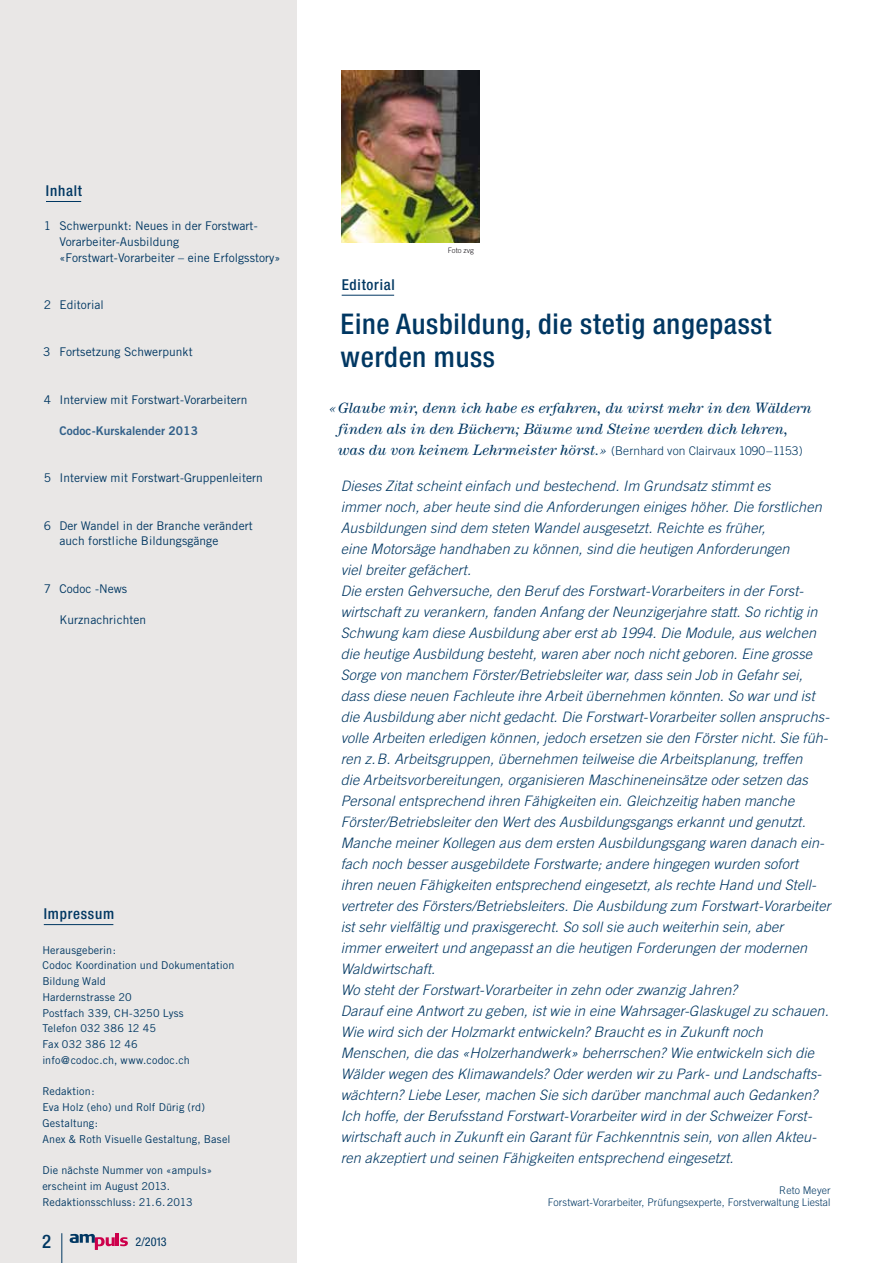
<style>
.page{position:relative;width:893px;height:1263px;background:#fff}
.page>*{position:absolute;margin:0;border:0;box-sizing:border-box;transform-origin:0 0}
.t1{font:500 condensed 28.5px/33px "Helvetica Neue";letter-spacing:.025em;color:#003762}
.t2{font:500 condensed 18.75px "Helvetica Neue";color:#003762}
.t3{font:italic 15px/21px "Century";letter-spacing:.01em;color:#003762}
.t4{font:500 condensed 15px "Helvetica Neue";letter-spacing:.05em;color:#003762}
.t5{font:italic 300 14.4px/21px "Trade Gothic";letter-spacing:.01em;color:#003762}
.t6{font:condensed 12.15px "Helvetica Neue";color:#003762}
.t7{font:12px/15.8px "Trade Gothic";letter-spacing:.005em;color:#003762}
.t8{font:12px "Trade Gothic Bold Two";letter-spacing:.005em;color:#33618a}
.t9{font:10.8px/15.8px "Trade Gothic";letter-spacing:.015em;color:#003762}
.t10{font:300 10.5px/12px "Trade Gothic";letter-spacing:.01em;color:#003762;text-align:right}
.t11{font:300 7.5px "Trade Gothic";letter-spacing:.005em;color:#1a171c}
.s1{font-family:"Trade Gothic";font-weight:300;font-style:normal;font-size:12px}
</style>
<div class="page">
<div style="left:0;top:0;width:297px;height:1263px;background:#e9e7e6"></div>
<svg style="left:70px;top:1233px;width:58px;height:17px"></svg>
<hr style="left:342px;top:295px;width:52px;height:1px;background:#003762">
<hr style="left:46px;top:201px;width:35px;height:1px;background:#003762">
<hr style="left:44px;top:924px;width:69px;height:1px;background:#003762">
<hr style="left:61px;top:1233px;width:1px;height:30px;background:#003762">
<img style="left:342px;top:70px;width:137px;height:173px">
<p class="t4" style="left:46px;top:182px;width:37px">Inhalt</p>
<p class="t7" style="left:59px;top:218px;width:223px;text-indent:-16px">1 Schwerpunkt: Neues in der Forstwart-<br>Vorarbeiter-Ausbildung «Forstwart-Vorarbeiter – eine Erfolgsstory»</p>
<p class="t7" style="left:44px;top:297px;width:62px">2 Editorial</p>
<p class="t7" style="left:43px;top:344px;width:151px">3 Fortsetzung Schwerpunkt</p>
<p class="t7" style="left:44px;top:391px;width:205px">4 Interview mit Forstwart-Vorarbeitern</p>
<p class="t8" style="left:59px;top:423px;width:140px">Codoc-Kurskalender 2013</p>
<p class="t7" style="left:44px;top:470px;width:220px">5 Interview mit Forstwart-Gruppenleitern</p>
<p class="t7" style="left:59px;top:517px;width:195px;text-indent:-16px">6 Der Wandel in der Branche verändert auch forstliche Bildungsgänge</p>
<p class="t7" style="left:44px;top:580px;width:85px">7 Codoc -News</p>
<p class="t7" style="left:59px;top:612px;width:88px">Kurznachrichten</p>
<p class="t4" style="left:44px;top:905px;width:72px">Impressum</p>
<p class="t9" style="left:42px;top:942px;width:194px">Herausgeberin:<br>Codoc Koordination und Dokumentation<br>Bildung Wald<br>Hardernstrasse 20<br>Postfach 339, CH-3250 Lyss<br>Telefon 032 386 12 45<br>Fax 032 386 12 46<br>info@codoc.ch, www.codoc.ch</p>
<p class="t9" style="left:42px;top:1083px;width:190px">Redaktion:<br>Eva Holz (eho) und Rolf Dürig (rd)<br>Gestaltung:<br>Anex &amp; Roth Visuelle Gestaltung, Basel</p>
<p class="t9" style="left:42px;top:1162px;width:171px">Die nächste Nummer von «ampuls» erscheint im August 2013.<br>Redaktionsschluss: 21.6.2013</p>
<h2 class="t2" style="left:42px;top:1230px;width:10px">2</h2>
<p class="t6" style="left:135px;top:1235px;width:33px">2/2013</p>
<p class="t4" style="left:342px;top:275px;width:55px">Editorial</p>
<p class="t11" style="left:448px;top:245px;width:28px">Foto zvg</p>
<h1 class="t1" style="left:341px;top:307px;width:432px">Eine Ausbildung, die stetig angepasst werden muss</h1>
<p class="t3" style="left:338px;top:397px;width:475px;text-indent:-9px">«Glaube mir, denn ich habe es erfahren, du wirst mehr in den Wäldern finden als in den Büchern; Bäume und Steine werden dich lehren, was du von keinem Lehrmeister hörst.» <span class="s1">(Bernhard von Clairvaux 1090–1153)</span></p>
<p class="t5" style="left:341px;top:475px;width:491px">Dieses Zitat scheint einfach und bestechend. Im Grundsatz stimmt es<br>immer noch, aber heute sind die Anforderungen einiges höher. Die forstlichen Ausbildungen sind dem steten Wandel ausgesetzt. Reichte es früher,<br>eine Motorsäge handhaben zu können, sind die heutigen Anforderungen<br>viel breiter gefächert.<br>Die ersten Gehversuche, den Beruf des Forstwart-Vorarbeiters in der Forst&shy;wirtschaft zu verankern, fanden Anfang der Neunzigerjahre statt. So richtig in Schwung kam diese Ausbildung aber erst ab 1994. Die Module, aus welchen die heutige Ausbildung besteht, waren aber noch nicht geboren. Eine grosse Sorge von manchem Förster/Betriebsleiter war, dass sein Job in Gefahr sei, dass diese neuen Fachleute ihre Arbeit übernehmen könnten. So war und ist die Ausbildung aber nicht gedacht. Die Forstwart-Vorarbeiter sollen anspruchs&shy;volle Arbeiten erledigen können, jedoch ersetzen sie den Förster nicht. Sie füh&shy;ren z.B. Arbeitsgruppen, übernehmen teilweise die Arbeitsplanung, treffen<br>die Arbeitsvorbereitungen, organisieren Maschineneinsätze oder setzen das Personal entsprechend ihren Fähigkeiten ein. Gleichzeitig haben manche Förster/Betriebsleiter den Wert des Ausbildungsgangs erkannt und genutzt.<br>Manche meiner Kollegen aus dem ersten Ausbildungsgang waren danach ein&shy;fach noch besser ausgebildete Forstwarte; andere hingegen wurden sofort ihren neuen Fähigkeiten entsprechend eingesetzt, als rechte Hand und Stell&shy;vertreter des Försters/Betriebsleiters. Die Ausbildung zum Forstwart-Vorarbeiter ist sehr vielfältig und praxisgerecht. So soll sie auch weiterhin sein, aber<br>immer erweitert und angepasst an die heutigen Forderungen der modernen Waldwirtschaft.<br>Wo steht der Forstwart-Vorarbeiter in zehn oder zwanzig Jahren?<br>Darauf eine Antwort zu geben, ist wie in eine Wahrsager-Glaskugel zu schauen.<br>Wie wird sich der Holzmarkt entwickeln? Braucht es in Zukunft noch Menschen, die das «Holzerhandwerk» beherrschen? Wie entwickeln sich die Wälder wegen des Klimawandels? Oder werden wir zu Park- und Landschafts-- wächtern? Liebe Leser, machen Sie sich darüber manchmal auch Gedanken?<br>Ich hoffe, der Berufsstand Forstwart-Vorarbeiter wird in der Schweizer Forst&shy;wirtschaft auch in Zukunft ein Garant für Fachkenntnis sein, von allen Akteu&shy;ren akzeptiert und seinen Fähigkeiten entsprechend eingesetzt.</p>
<p class="t10" style="left:548px;top:1184px;width:284px">Reto Meyer<br>Forstwart-Vorarbeiter, Prüfungsexperte, Forstverwaltung Liestal</p>
</div>
